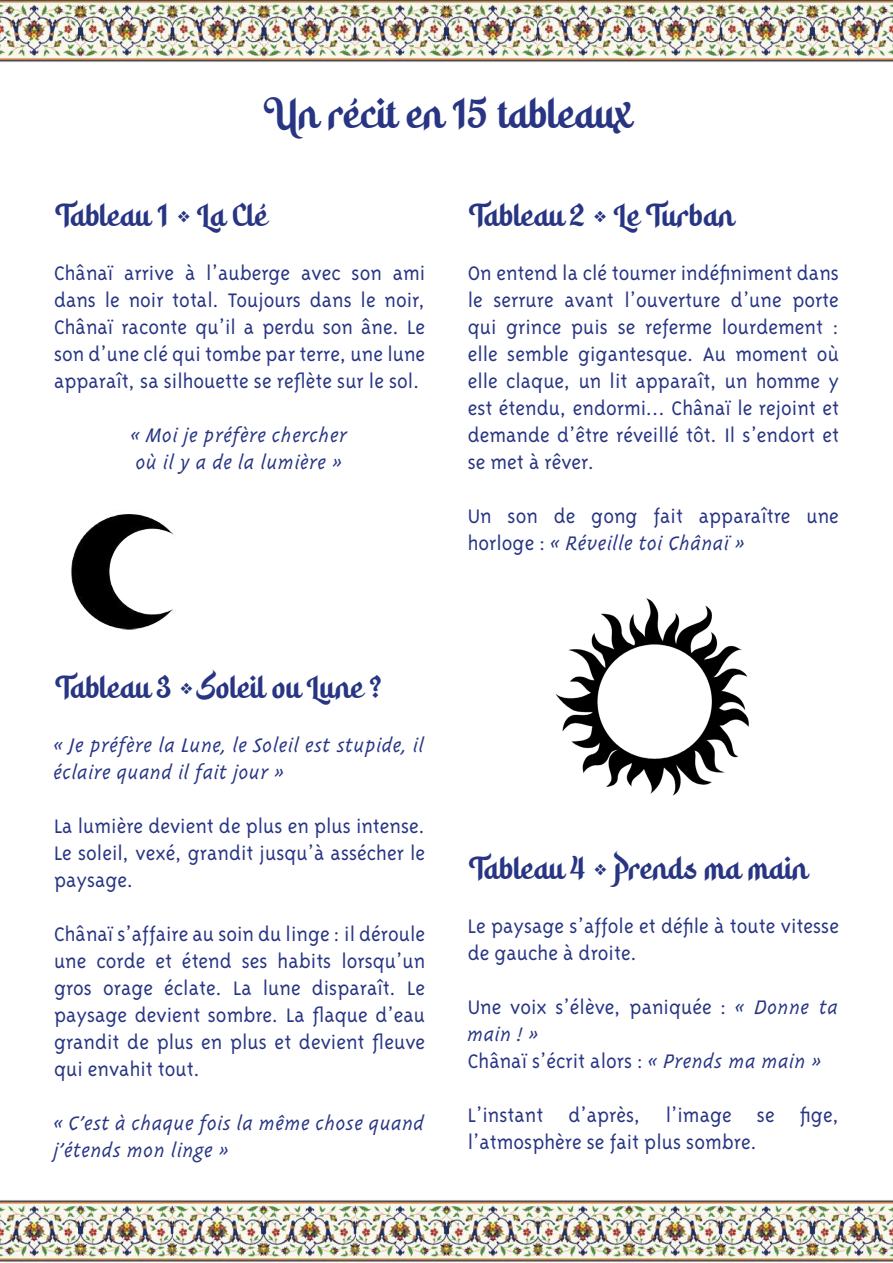
<style>
.page{position:relative;width:893px;height:1263px;background:#fff}
.page>*{position:absolute;margin:0;border:0;box-sizing:border-box;transform-origin:0 0}
.t1{font:36px "Hidayatullah DEMO";color:#283583}
.t2{font:27px "Hidayatullah DEMO";color:#283583}
.t3{font:22.5px/27px "Triplex Light Oldstyle";color:#283583;text-align:justify}
.t4{font:22.5px/27px "Triplex Italic Light Oldstyle";color:#283583}
.s1{font-family:"Triplex Light Oldstyle"}
.s2{font-family:"Triplex Italic Light Oldstyle"}
</style>
<div class="page">
<img style="left:0;top:0;width:893px;height:63px">
<img style="left:0;top:1199px;width:893px;height:64px">
<img style="left:555px;top:598px;width:194px;height:198px">
<img style="left:71px;top:514px;width:105px;height:116px">
<h1 class="t1" style="left:263px;top:88px;width:368px">Un récit en 15 tableaux</h1>
<p class="t2" style="left:54px;top:196px;width:214px">Tableau 1 • La Clé</p>
<p class="t3" style="left:54px;top:260px;width:373px">Chânaï arrive à l’auberge avec son ami dans le noir total. Toujours dans le noir, Chânaï raconte qu’il a perdu son âne. Le son d’une clé qui tombe par terre, une lune apparaît, sa silhouette se reflète sur le sol.</p>
<p class="t4" style="left:131px;top:423px;width:218px">« Moi je préfère chercher où il y a de la lumière »</p>
<p class="t2" style="left:468px;top:196px;width:267px">Tableau 2 • Le Turban</p>
<p class="t3" style="left:468px;top:260px;width:373px">On entend la clé tourner indéfiniment dans le serrure avant l’ouverture d’une porte qui grince puis se referme lourdement : elle semble gigantesque. Au moment où elle claque, un lit apparaît, un homme y est étendu, endormi... Chânaï le rejoint et demande d’être réveillé tôt. Il s’endort et se met à rêver.</p>
<p class="t3" style="left:468px;top:503px;width:373px">Un son de gong fait apparaître une</p>
<p class="t4" style="left:468px;top:531px;width:279px"><span class="s1">horloge :</span> « Réveille toi Chânaï »</p>
<p class="t2" style="left:54px;top:668px;width:330px">Tableau 3 • Soleil ou Lune ?</p>
<p class="t4" style="left:54px;top:733px;width:373px">« Je préfère la Lune, le Soleil est stupide, il éclaire quand il fait jour »</p>
<p class="t3" style="left:54px;top:813px;width:373px">La lumière devient de plus en plus intense.<br>Le soleil, vexé, grandit jusqu’à assécher le paysage.</p>
<p class="t3" style="left:54px;top:921px;width:373px">Chânaï s’affaire au soin du linge : il déroule une corde et étend ses habits lorsqu’un gros orage éclate. La lune disparaît. Le paysage devient sombre. La flaque d’eau grandit de plus en plus et devient fleuve qui envahit tout.</p>
<p class="t4" style="left:54px;top:1111px;width:373px">« C’est à chaque fois la même chose quand j’étends mon linge »</p>
<p class="t2" style="left:468px;top:849px;width:340px">Tableau 4 • Prends ma main</p>
<p class="t3" style="left:468px;top:912px;width:373px">Le paysage s’affole et défile à toute vitesse de gauche à droite.</p>
<p class="t3" style="left:468px;top:993px;width:373px">Une voix s’élève, paniquée : <span class="s2">« Donne ta</span></p>
<p class="t4" style="left:468px;top:1021px;width:73px">main ! »</p>
<p class="t3" style="left:468px;top:1047px;width:356px">Chânaï s’écrit alors : <span class="s2">« Prends ma main »</span></p>
<p class="t3" style="left:468px;top:1101px;width:373px">L’instant d’après, l’image se fige, l’atmosphère se fait plus sombre.</p>
</div>
